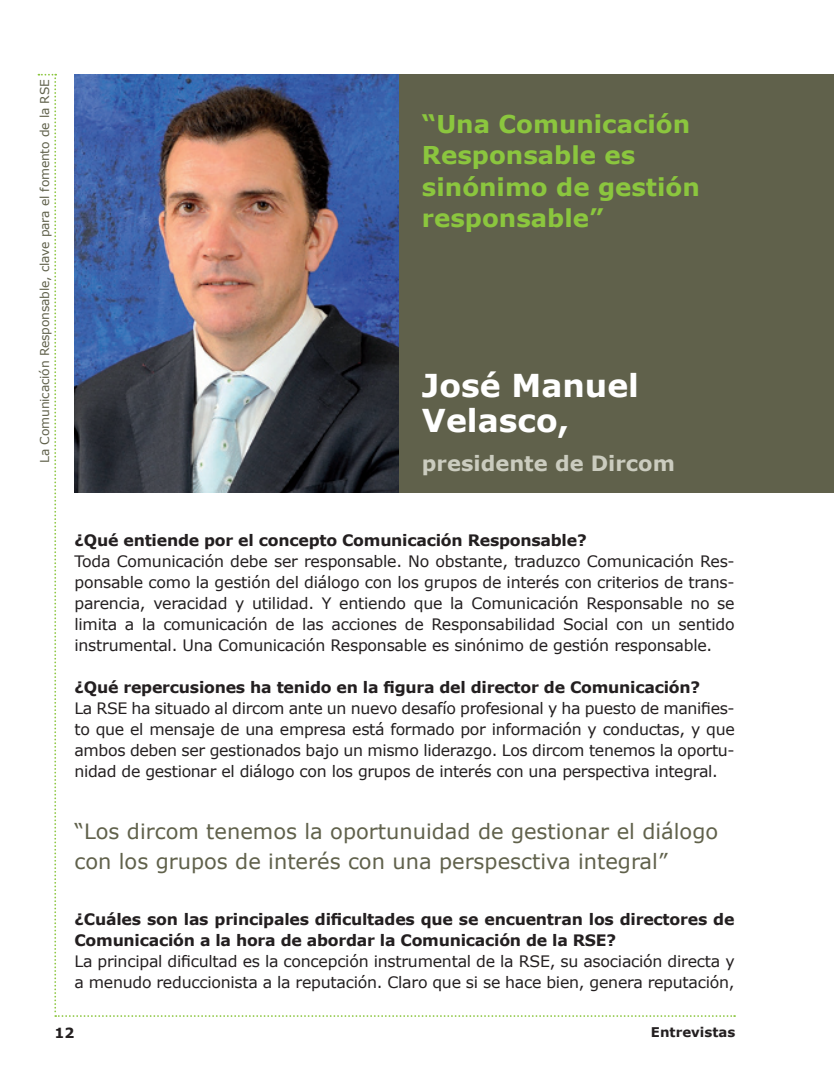
<style>
.page{position:relative;width:834px;height:1092px;background:#fff}
.page>*{position:absolute;margin:0;border:0;box-sizing:border-box;transform-origin:0 0}
.t1{font:700 31.5px/35px "Verdana";color:#fff}
.t2{font:700 24.5px/31.5px "Verdana";color:#8bc63e}
.t3{font:21px/29.8px "Verdana";color:#60614b}
.t4{font:700 21px "Verdana";color:#cbccbf}
.t5{font:15.75px/21px "Verdana";letter-spacing:-.015em;color:#231f20;text-align:justify}
.t6{font:700 15.75px/21px "Verdana";letter-spacing:-.015em;color:#231f20}
.t7{font:700 14px "Verdana";color:#231f20}
.t8{font:700 13.3px "Verdana";color:#231f20}
.t9{font:12.25px "Verdana";letter-spacing:-.01em;color:#60614b}
</style>
<div class="page">
<div style="left:74px;top:74px;width:759px;height:418px;background:#60614b"></div>
<img style="left:74px;top:74px;width:325px;height:418px">
<p class="t9" style="left:37px;top:462px;width:385px;rotate:-90deg">La Comunicación Responsable, clave para el fomento de la RSE</p>
<p class="t2" style="left:422px;top:108px;width:270px">“Una Comunicación<br>Responsable es</p>
<p class="t2" style="left:422px;top:171px;width:279px">sinónimo de gestión responsable”</p>
<p class="t1" style="left:422px;top:368px;width:218px">José Manuel<br>Velasco,</p>
<p class="t4" style="left:422px;top:449px;width:254px">presidente de Dircom</p>
<p class="t6" style="left:74px;top:530px;width:513px">¿Qué entiende por el concepto Comunicación Responsable?</p>
<p class="t5" style="left:74px;top:551px;width:661px">Toda Comunicación debe ser responsable. No obstante, traduzco Comunicación Res&shy;ponsable como la gestión del diálogo con los grupos de interés con criterios de trans&shy;parencia, veracidad y utilidad. Y entiendo que la Comunicación Responsable no se limita a la comunicación de las acciones de Responsabilidad Social con un sentido instrumental. Una Comunicación Responsable es sinónimo de gestión responsable.</p>
<p class="t6" style="left:74px;top:677px;width:627px">¿Qué repercusiones ha tenido en la figura del director de Comunicación?</p>
<p class="t5" style="left:74px;top:698px;width:661px">La RSE ha situado al dircom ante un nuevo desafío profesional y ha puesto de manifies&shy;to que el mensaje de una empresa está formado por información y conductas, y que ambos deben ser gestionados bajo un mismo liderazgo. Los dircom tenemos la oportu&shy;nidad de gestionar el diálogo con los grupos de interés con una perspectiva integral.</p>
<p class="t3" style="left:74px;top:817px;width:645px">“Los dircom tenemos la oportunuidad de gestionar el diálogo con los grupos de interés con una perspesctiva integral”</p>
<p class="t6" style="left:74px;top:908px;width:661px">¿Cuáles son las principales dificultades que se encuentran los directores de<br>Comunicación a la hora de abordar la Comunicación de la RSE?</p>
<p class="t5" style="left:74px;top:950px;width:661px">La principal dificultad es la concepción instrumental de la RSE, su asociación directa y a menudo reduccionista a la reputación. Claro que si se hace bien, genera reputación,</p>
<p class="t7" style="left:55px;top:1023px;width:21px">12</p>
<p class="t8" style="left:651px;top:1023px;width:86px">Entrevistas</p>
</div>
